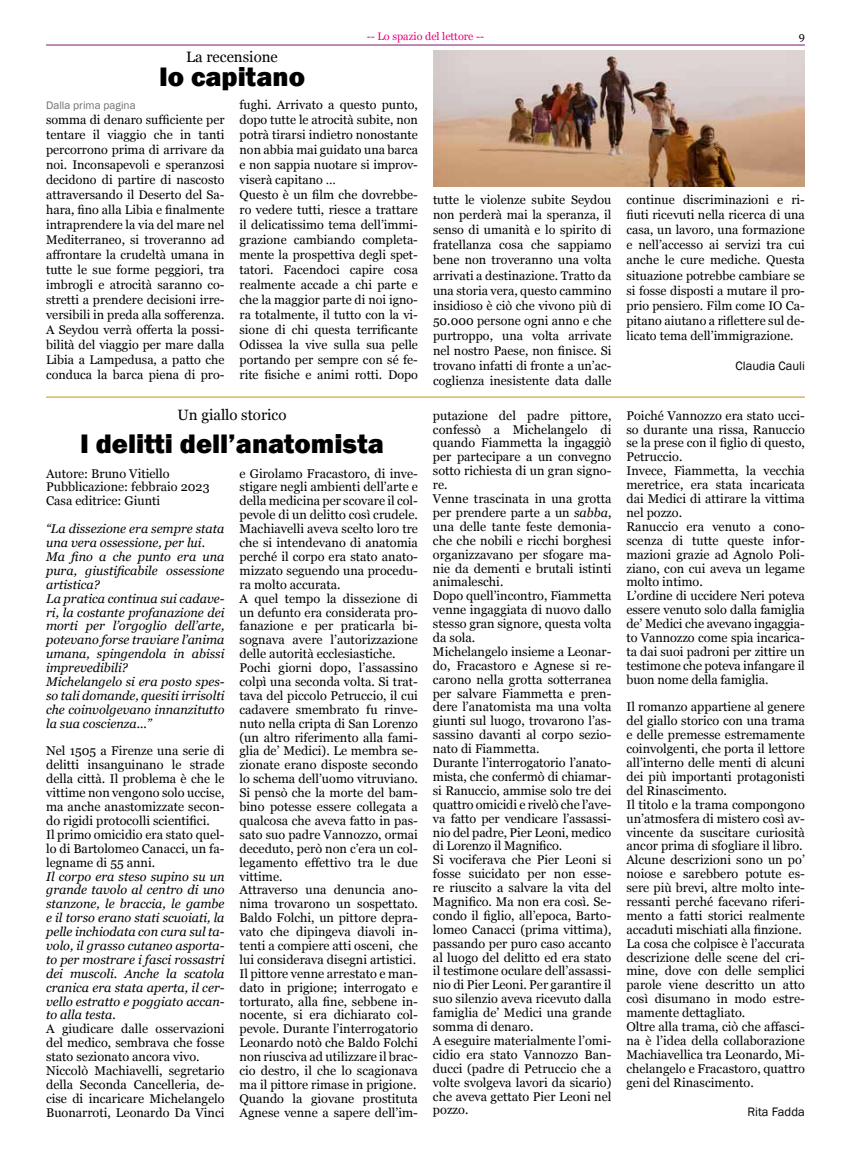
<style>
.page{position:relative;width:851px;height:1170px;background:#fff}
.page>*{position:absolute;margin:0;border:0;box-sizing:border-box;transform-origin:0 0}
.t1{font:800 27.5px "Franklin Gothic";color:#000}
.t2{font:15px "Georgia";color:#000}
.t3{font:12.62px/13.9px "Georgia";color:#000}
.t4{font:italic 12.62px/13.9px "Georgia";color:#000}
.t5{font:12.62px "Franklin Gothic";color:#000}
.t6{font:12.5px/15px "Georgia";color:#000;text-align:justify}
.t7{font:12.5px "Franklin Gothic";color:#000}
.t8{font:11.25px "Franklin Gothic";color:#706f6f}
.t9{font:10.75px "Georgia";color:#e6007d}
.t10{font:10.75px "Georgia";color:#000}
.s1{font-style:italic}
</style>
<div class="page">
<hr style="left:46px;top:45px;width:758px;height:1px;background:#80156f">
<hr style="left:46px;top:397px;width:758px;height:1px;background:#cf9304">
<img style="left:433px;top:51px;width:371px;height:136px">
<p class="t2" style="left:186px;top:48px;width:93px">La recensione</p>
<h1 class="t1" style="left:159px;top:59px;width:147px">Io capitano</h1>
<p class="t9" style="left:366px;top:30px;width:119px">-- Lo spazio del lettore --</p>
<p class="t10" style="left:798px;top:30px;width:8px">9</p>
<p class="t8" style="left:46px;top:98px;width:91px">Dalla prima pagina</p>
<p class="t6" style="left:46px;top:112px;width:180px">somma di denaro sufficiente per tentare il viaggio che in tanti percorrono prima di arrivare da noi. Inconsapevoli e speranzosi decidono di partire di nascosto attraversando il Deserto del Sa&shy;hara, fino alla Libia e finalmente intraprendere la via del mare nel Mediterraneo, si troveranno ad affrontare la crudeltà umana in tutte le sue forme peggiori, tra imbrogli e atrocità saranno co&shy;stretti a prendere decisioni irre&shy;versibili in preda alla sofferenza.<br>A Seydou verrà offerta la possi&shy;bilità del viaggio per mare dalla Libia a Lampedusa, a patto che conduca la barca piena di pro-</p>
<p class="t6" style="left:239px;top:97px;width:180px;text-align:left">fughi. Arrivato a questo punto, dopo tutte le atrocità subite, non potrà tirarsi indietro nonostante non abbia mai guidato una barca e non sappia nuotare si improv&shy;viserà capitano …<br>Questo è un film che dovrebbe&shy;ro vedere tutti, riesce a trattare il delicatissimo tema dell’immi&shy;grazione cambiando completa&shy;mente la prospettiva degli spet&shy;tatori. Facendoci capire cosa realmente accade a chi parte e che la maggior parte di noi igno&shy;ra totalmente, il tutto con la vi&shy;sione di chi questa terrificante<br>Odissea la vive sulla sua pelle portando per sempre con sé fe&shy;rite fisiche e animi rotti. Dopo</p>
<p class="t2" style="left:177px;top:406px;width:110px">Un giallo storico</p>
<h1 class="t1" style="left:80px;top:426px;width:305px">I delitti dell’anatomista</h1>
<p class="t3" style="left:46px;top:466px;width:165px">Autore: Bruno Vitiello<br>Pubblicazione: febbraio 2023<br>Casa editrice: Giunti</p>
<p class="t4" style="left:46px;top:522px;width:180px">“La dissezione era sempre stata una vera ossessione, per lui.<br>Ma fino a che punto era una pura, giustificabile ossessione artistica?<br>La pratica continua sui cadave&shy;ri, la costante profanazione dei morti per l’orgoglio dell’arte, potevano forse traviare l’anima umana, spingendola in abissi imprevedibili?<br>Michelangelo si era posto spes&shy;so tali domande, quesiti irrisolti che coinvolgevano innanzitutto la sua coscienza...”</p>
<p class="t3" style="left:46px;top:744px;width:180px">Nel 1505 a Firenze una serie di delitti insanguinano le strade della città. Il problema è che le vittime non vengono solo uccise, ma anche anastomizzate secon&shy;do rigidi protocolli scientifici.<br>Il primo omicidio era stato quel&shy;lo di Bartolomeo Canacci, un fa&shy;legname di 55 anni.</p>
<p class="t4" style="left:46px;top:869px;width:180px;text-align:justify">Il corpo era steso supino su un grande tavolo al centro di uno stanzone, le braccia, le gambe e il torso erano stati scuoiati, la pelle inchiodata con cura sul ta&shy;volo, il grasso cutaneo asporta&shy;to per mostrare i fasci rossastri dei muscoli. Anche la scatola cranica era stata aperta, il cer&shy;vello estratto e poggiato accan&shy;to alla testa.</p>
<p class="t3" style="left:46px;top:1021px;width:180px">A giudicare dalle osservazioni del medico, sembrava che fosse stato sezionato ancora vivo.<br>Niccolò Machiavelli, segretario della Seconda Cancelleria, de&shy;cise di incaricare Michelangelo<br>Buonarroti, Leonardo Da Vinci</p>
<p class="t3" style="left:239px;top:466px;width:180px">e Girolamo Fracastoro, di inve&shy;stigare negli ambienti dell’arte e della medicina per scovare il col&shy;pevole di un delitto così crudele.<br>Machiavelli aveva scelto loro tre che si intendevano di anatomia perché il corpo era stato anato&shy;mizzato seguendo una procedu&shy;ra molto accurata.<br>A quel tempo la dissezione di un defunto era considerata pro&shy;fanazione e per praticarla bi&shy;sognava avere l’autorizzazione delle autorità ecclesiastiche.<br>Pochi giorni dopo, l’assassino colpì una seconda volta. Si trat&shy;tava del piccolo Petruccio, il cui cadavere smembrato fu rinve&shy;nuto nella cripta di San Lorenzo (un altro riferimento alla fami&shy;glia de’ Medici). Le membra se&shy;zionate erano disposte secondo lo schema dell’uomo vitruviano.<br>Si pensò che la morte del bam&shy;bino potesse essere collegata a qualcosa che aveva fatto in pas&shy;sato suo padre Vannozzo, ormai deceduto, però non c’era un col&shy;legamento effettivo tra le due vittime.<br>Attraverso una denuncia ano&shy;nima trovarono un sospettato.<br>Baldo Folchi, un pittore depra&shy;vato che dipingeva diavoli in&shy;tenti a compiere atti osceni, che lui considerava disegni artistici.<br>Il pittore venne arrestato e man&shy;dato in prigione; interrogato e torturato, alla fine, sebbene in&shy;nocente, si era dichiarato col&shy;pevole. Durante l’interrogatorio<br>Leonardo notò che Baldo Folchi non riusciva ad utilizzare il brac&shy;cio destro, il che lo scagionava ma il pittore rimase in prigione.<br>Quando la giovane prostituta<br>Agnese venne a sapere dell’im-</p>
<p class="t6" style="left:433px;top:192px;width:180px">tutte le violenze subite Seydou non perderà mai la speranza, il senso di umanità e lo spirito di fratellanza cosa che sappiamo bene non troveranno una volta arrivati a destinazione. Tratto da una storia vera, questo cammino insidioso è ciò che vivono più di 50.000 persone ogni anno e che purtroppo, una volta arrivate nel nostro Paese, non finisce. Si trovano infatti di fronte a un’ac&shy;coglienza inesistente data dalle</p>
<p class="t6" style="left:626px;top:192px;width:180px">continue discriminazioni e ri&shy;fiuti ricevuti nella ricerca di una casa, un lavoro, una formazione e nell’accesso ai servizi tra cui anche le cure mediche. Questa situazione potrebbe cambiare se si fosse disposti a mutare il pro&shy;prio pensiero. Film come IO Ca&shy;pitano aiutano a riflettere sul de&shy;licato tema dell’immigrazione.</p>
<p class="t7" style="left:735px;top:357px;width:71px">Claudia Cauli</p>
<p class="t3" style="left:433px;top:408px;width:180px">putazione del padre pittore, confessò a Michelangelo di quando Fiammetta la ingaggiò per partecipare a un convegno sotto richiesta di un gran signo&shy;re.<br>Venne trascinata in una grotta per prendere parte a un <span class="s1">sabba</span>, una delle tante feste demonia&shy;che che nobili e ricchi borghesi organizzavano per sfogare ma&shy;nie da dementi e brutali istinti animaleschi.<br>Dopo quell’incontro, Fiammetta venne ingaggiata di nuovo dallo stesso gran signore, questa volta da sola.<br>Michelangelo insieme a Leonar&shy;do, Fracastoro e Agnese si re&shy;carono nella grotta sotterranea per salvare Fiammetta e pren&shy;dere l’anatomista ma una volta giunti sul luogo, trovarono l’as&shy;sassino davanti al corpo sezio&shy;nato di Fiammetta.<br>Durante l’interrogatorio l’anato&shy;mista, che confermò di chiamar&shy;si Ranuccio, ammise solo tre dei quattro omicidi e rivelò che l’ave&shy;va fatto per vendicare l’assassi&shy;nio del padre, Pier Leoni, medico di Lorenzo il Magnifico.<br>Si vociferava che Pier Leoni si fosse suicidato per non esse&shy;re riuscito a salvare la vita del<br>Magnifico. Ma non era così. Se&shy;condo il figlio, all’epoca, Barto&shy;lomeo Canacci (prima vittima), passando per puro caso accanto al luogo del delitto ed era stato il testimone oculare dell’assassi&shy;nio di Pier Leoni. Per garantire il suo silenzio aveva ricevuto dalla famiglia de’ Medici una grande somma di denaro.<br>A eseguire materialmente l’omi&shy;cidio era stato Vannozzo Ban&shy;ducci (padre di Petruccio che a volte svolgeva lavori da sicario) che aveva gettato Pier Leoni nel pozzo.</p>
<p class="t3" style="left:626px;top:408px;width:180px">Poiché Vannozzo era stato ucci&shy;so durante una rissa, Ranuccio se la prese con il figlio di questo,<br>Petruccio.<br>Invece, Fiammetta, la vecchia meretrice, era stata incaricata dai Medici di attirare la vittima nel pozzo.<br>Ranuccio era venuto a cono&shy;scenza di tutte queste infor&shy;mazioni grazie ad Agnolo Poli&shy;ziano, con cui aveva un legame molto intimo.<br>L’ordine di uccidere Neri poteva essere venuto solo dalla famiglia de’ Medici che avevano ingaggia&shy;to Vannozzo come spia incarica&shy;ta dai suoi padroni per zittire un testimone che poteva infangare il buon nome della famiglia.</p>
<p class="t3" style="left:626px;top:700px;width:180px">Il romanzo appartiene al genere del giallo storico con una trama e delle premesse estremamente coinvolgenti, che porta il lettore all’interno delle menti di alcuni dei più importanti protagonisti del Rinascimento.<br>Il titolo e la trama compongono un’atmosfera di mistero così av&shy;vincente da suscitare curiosità ancor prima di sfogliare il libro.<br>Alcune descrizioni sono un po’ noiose e sarebbero potute es&shy;sere più brevi, altre molto inte&shy;ressanti perché facevano riferi&shy;mento a fatti storici realmente accaduti mischiati alla finzione.<br>La cosa che colpisce è l’accurata descrizione delle scene del cri&shy;mine, dove con delle semplici parole viene descritto un atto così disumano in modo estre&shy;mamente dettagliato.<br>Oltre alla trama, ciò che affasci&shy;na è l’idea della collaborazione<br>Machiavellica tra Leonardo, Mi&shy;chelangelo e Fracastoro, quattro geni del Rinascimento.</p>
<p class="t5" style="left:747px;top:1103px;width:59px">Rita Fadda</p>
</div>
